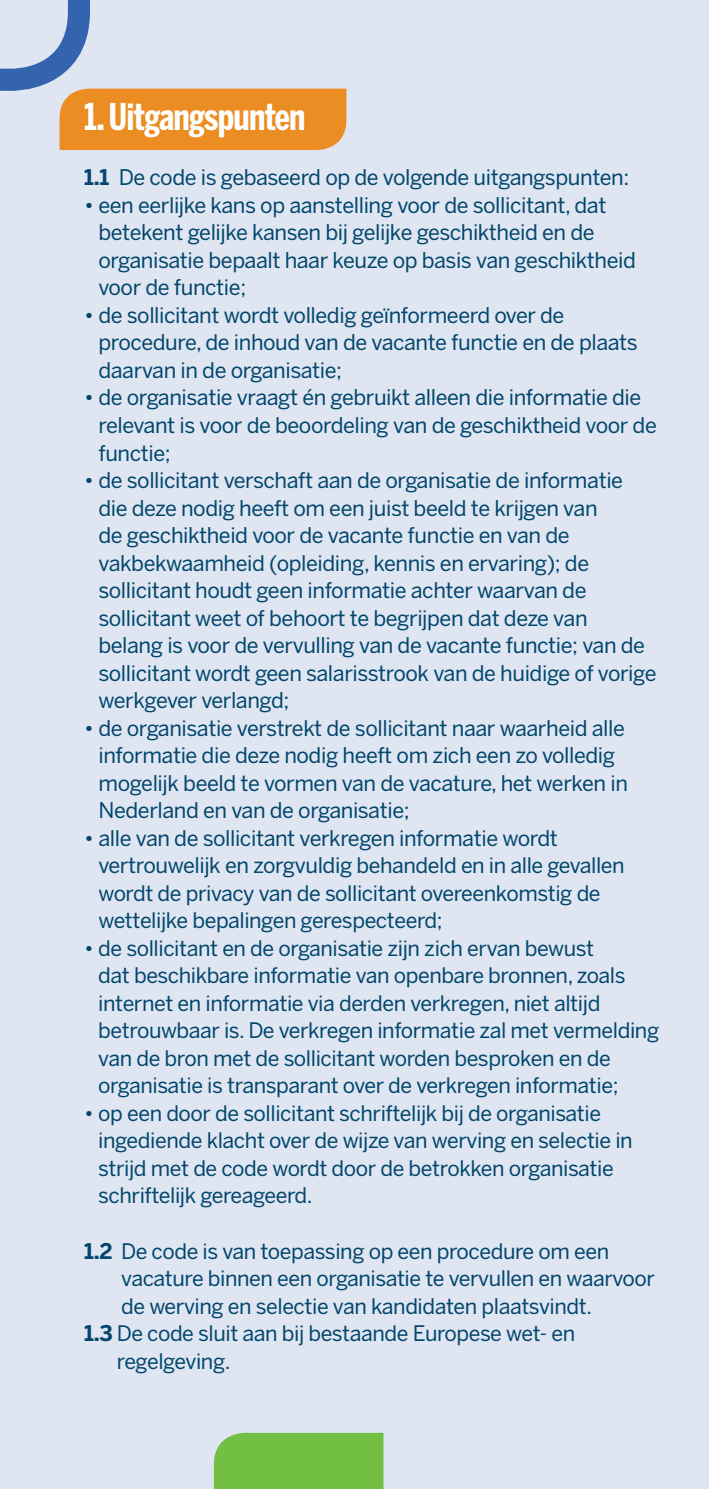
<style>
.page{position:relative;width:709px;height:1489px;background:#fff}
.page>*{position:absolute;margin:0;border:0;box-sizing:border-box;transform-origin:0 0}
.t1{font:700 36.5px "Benton Sans Comp";letter-spacing:-.02em;color:#fff}
.t2{font:21.5px/27.5px "Benton Sans";letter-spacing:-.02em;color:#04476e}
.t3{font:21.25px/27.5px "Benton Sans";letter-spacing:-.02em;color:#04476e}
.s1{font-weight:700}
.s2{font-size:21.25px}
.s3{font-weight:700;font-size:21.5px}
</style>
<div class="page">
<div style="left:0;top:0;width:709px;height:1488px;background:#dfe6f2"></div>
<svg style="left:0;top:0;width:346px;height:150px"></svg>
<div style="left:214px;top:1432px;width:169px;height:56px;background:#72bf44"></div>
<h1 class="t1" style="left:84px;top:96px;width:223px">1. Uitgangspunten</h1>
<p class="t2" style="left:84px;top:163px;width:546px"><span class="s1">1.1</span> De code is gebaseerd op de volgende uitgangspunten:</p>
<p class="t2" style="left:98px;top:191px;width:539px;text-indent:-14px">• een eerlijke kans op aanstelling voor de sollicitant, dat betekent gelijke kansen bij gelijke geschiktheid en de organisatie bepaalt haar keuze op basis van geschiktheid voor de functie;</p>
<p class="t2" style="left:98px;top:301px;width:541px;text-indent:-14px">• de sollicitant wordt volledig geïnformeerd over de procedure, de inhoud van de vacante functie en de plaats daarvan in de organisatie;</p>
<p class="t2" style="left:98px;top:383px;width:560px;text-indent:-14px">• de organisatie vraagt én gebruikt alleen die informatie die relevant is voor de beoordeling van de geschiktheid voor de functie;</p>
<p class="t2" style="left:98px;top:466px;width:559px;text-indent:-14px">• de sollicitant verschaft aan de organisatie de informatie die deze nodig heeft om een juist beeld te krijgen van<br>de geschiktheid voor de vacante functie en van de vakbekwaamheid (opleiding, kennis en ervaring); de sollicitant houdt geen informatie achter waarvan de sollicitant weet of behoort te begrijpen dat deze van belang is voor de vervulling van de vacante functie; van de sollicitant wordt geen salarisstrook van de huidige of vorige werkgever verlangd;</p>
<p class="t2" style="left:98px;top:713px;width:531px;text-indent:-14px">• de organisatie verstrekt de sollicitant naar waarheid alle informatie die deze nodig heeft om zich een zo volledig mogelijk beeld te vormen van de vacature, het werken in Nederland en van de organisatie;</p>
<p class="t2" style="left:98px;top:823px;width:528px;text-indent:-14px">• alle van de sollicitant verkregen informatie wordt vertrouwelijk en zorgvuldig <span class="s2">behandeld en in alle gevallen</span></p>
<p class="t3" style="left:98px;top:879px;width:504px">wordt de privacy van de sollicitant overeenkomstig de wettelijke bepalingen gerespecteerd;</p>
<p class="t3" style="left:98px;top:934px;width:562px;text-indent:-14px">• de sollicitant en de organisatie zijn zich ervan bewust<br>dat beschikbare informatie van openbare bronnen, zoals internet en informatie via derden verkregen, niet altijd betrouwbaar is. De verkregen informatie zal met vermelding van de bron met de sollicitant worden besproken en de organisatie is transparant over de verkregen informatie;</p>
<p class="t3" style="left:98px;top:1099px;width:536px;text-indent:-14px">• op een door de sollicitant schriftelijk bij de organisatie ingediende klacht over de wijze van werving en selectie in strijd met de code wordt door de betrokken organisatie schriftelijk gereageerd.</p>
<p class="t3" style="left:84px;top:1236px;width:526px"><span class="s3">1.2</span> De code is van toepassing op een procedure om een</p>
<p class="t3" style="left:121px;top:1264px;width:535px">vacature binnen een organisatie te vervullen en waarvoor</p>
<p class="t3" style="left:121px;top:1291px;width:472px">de werving en selectie van kandidaten plaatsvindt.</p>
<p class="t3" style="left:84px;top:1319px;width:492px"><span class="s3">1.3</span> De code sluit aan bij bestaande Europese wet- en</p>
<p class="t3" style="left:117px;top:1346px;width:115px">regelgeving.</p>
</div>
